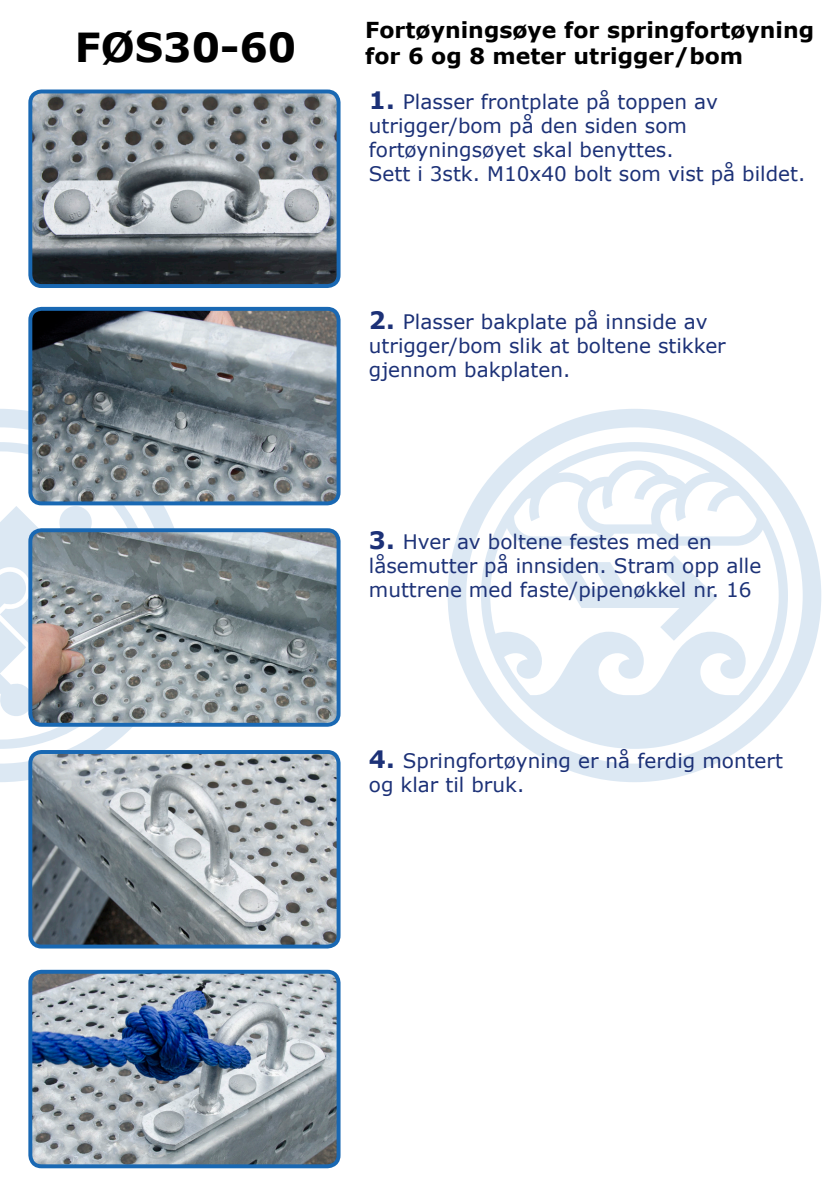
<style>
.page{position:relative;width:840px;height:1191px;background:#fff}
.page>*{position:absolute;margin:0;border:0;box-sizing:border-box;transform-origin:0 0}
.t1{font:700 40px "Verdana";color:#000}
.t2{font:700 22px "Verdana";color:#000}
.t3{font:20px "Verdana";color:#1c3177}
.t4{font:20px "Verdana";color:#1e3378}
.s1{font-weight:700;font-size:24px}
.s2{font-weight:700;font-size:24px;color:#1c3177}
</style>
<div class="page">
<svg style="left:0;top:409px;width:187px;height:373px;fill:#dce8f3"></svg>
<svg style="left:0;top:427px;width:168px;height:336px"></svg>
<svg style="left:0;top:442px;width:153px;height:307px"></svg>
<div style="left:447px;top:409px;width:373px;height:373px;background:#dce8f3;border-radius:50%"></div>
<div style="left:466px;top:427px;width:336px;height:336px;background:#fff;border-radius:50%"></div>
<svg style="left:480px;top:442px;width:307px;height:307px"></svg>
<svg style="left:554px;top:555px;width:162px;height:86px"></svg>
<svg style="left:514px;top:470px;width:242px;height:66px"></svg>
<img style="left:30px;top:530px;width:308px;height:195px">
<div style="left:28px;top:528px;width:312px;height:198px;border:4px solid #1968b3;border-radius:11px"></div>
<img style="left:30px;top:309px;width:308px;height:194px">
<div style="left:28px;top:307px;width:312px;height:198px;border:4px solid #1968b3;border-radius:11px"></div>
<img style="left:33px;top:94px;width:302px;height:189px">
<div style="left:28px;top:89px;width:312px;height:199px;border:4px solid #1968b3;border-radius:11px"></div>
<img style="left:33px;top:974px;width:305px;height:192px">
<div style="left:28px;top:969px;width:312px;height:199px;border:4px solid #1968b3;border-radius:11px"></div>
<img style="left:30px;top:752px;width:308px;height:194px">
<div style="left:28px;top:750px;width:312px;height:198px;border:4px solid #1968b3;border-radius:11px"></div>
<p class="t1" style="left:75px;top:19px;width:223px">FØS30-60</p>
<p class="t2" style="left:365px;top:14px;width:450px">Fortøyningsøye for springfortøyning</p>
<p class="t2" style="left:365px;top:41px;width:379px">for 6 og 8 meter utrigger/bom</p>
<p class="t3" style="left:369px;top:88px;width:350px"><span class="s1">1.</span> Plasser frontplate på toppen av</p>
<p class="t3" style="left:369px;top:112px;width:319px">utrigger/bom på den siden som</p>
<p class="t3" style="left:369px;top:136px;width:306px">fortøyningsøyet skal benyttes.</p>
<p class="t3" style="left:369px;top:160px;width:437px">Sett i 3stk. M10x40 bolt som vist på bildet.</p>
<p class="t3" style="left:369px;top:308px;width:340px"><span class="s1">2.</span> Plasser bakplate på innside av</p>
<p class="t3" style="left:369px;top:332px;width:358px">utrigger/bom slik at boltene stikker</p>
<p class="t3" style="left:369px;top:356px;width:203px">gjennom bakplaten.</p>
<p class="t4" style="left:369px;top:527px;width:344px"><span class="s2">3.</span> Hver av boltene festes med en</p>
<p class="t4" style="left:369px;top:551px;width:394px">låsemutter på innsiden. Stram opp alle</p>
<p class="t4" style="left:369px;top:575px;width:384px">muttrene med faste/pipenøkkel nr. 16</p>
<p class="t3" style="left:369px;top:747px;width:415px"><span class="s1">4.</span> Springfortøyning er nå ferdig montert</p>
<p class="t3" style="left:369px;top:771px;width:157px">og klar til bruk.</p>
</div>
